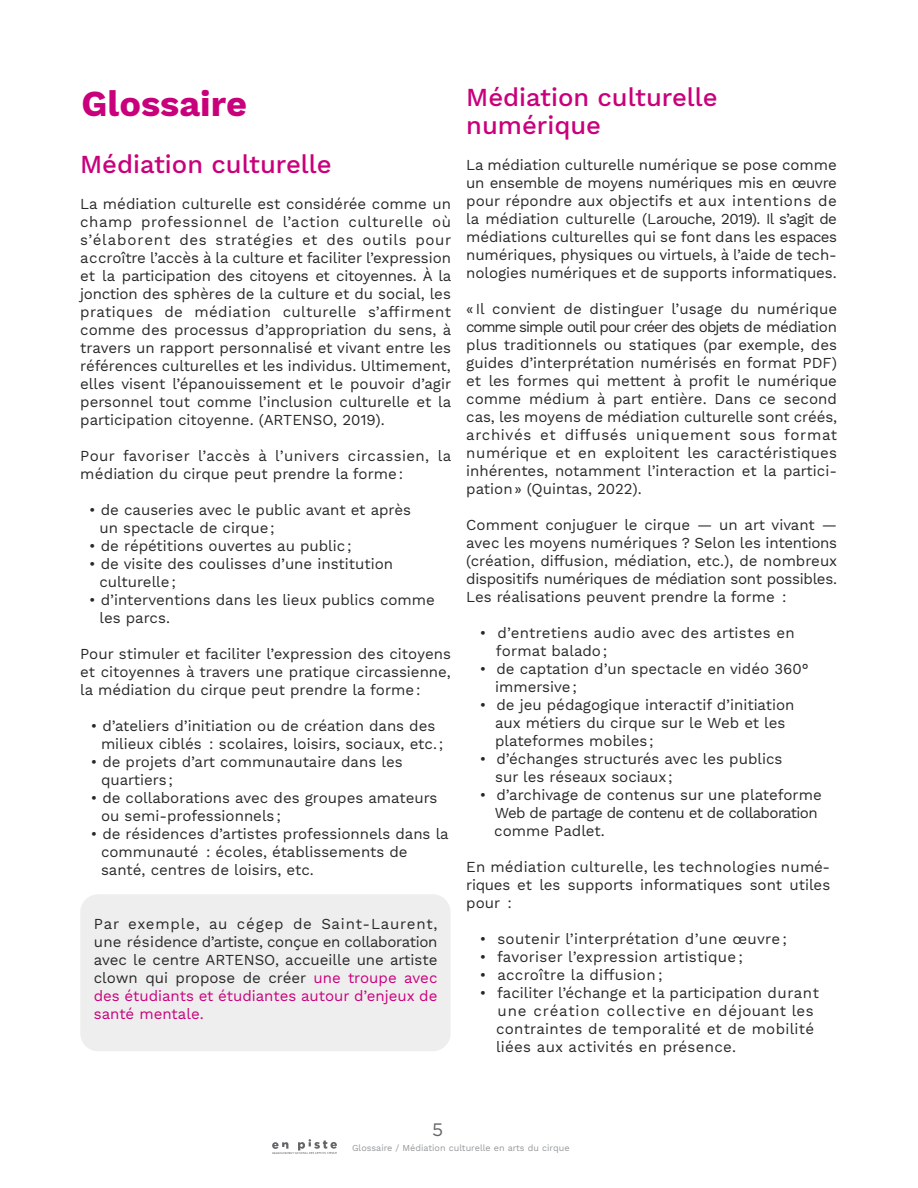
<style>
.page{position:relative;width:918px;height:1188px;background:#fff}
.page>*{position:absolute;margin:0;border:0;box-sizing:border-box;transform-origin:0 0}
.t1{font:700 36px "Work Sans";color:#c9007b}
.t2{font:500 25.5px/28.5px "Work Sans";color:#c9007b}
.t3{font:18px "Gotham";color:#616264}
.t4{font:15px/18px "Work Sans";color:#292829}
.t5{font:15px/18px "Work Sans";letter-spacing:.02em;color:#292829}
.t6{font:9px "Work Sans";color:#96989b}
.s1{color:#c9007b}
</style>
<div class="page">
<svg style="left:272px;top:1139px;width:65px;height:15px"></svg>
<div style="left:80px;top:894px;width:371px;height:157px;background:#eeeeef;border-radius:18px"></div>
<h1 class="t1" style="left:82px;top:82px;width:167px">Glossaire</h1>
<h2 class="t2" style="left:80px;top:151px;width:253px">Médiation culturelle</h2>
<p class="t4" style="left:80px;top:195px;width:373px;text-align:justify">La médiation culturelle est considérée comme un champ professionnel de l’action culturelle où s’élaborent des stratégies et des outils pour accroître l’accès à la culture et faciliter l’expression et la participation des citoyens et citoyennes. À la jonction des sphères de la culture et du social, les pratiques de médiation culturelle s’affirment comme des processus d’appropriation du sens, à travers un rapport personnalisé et vivant entre les références culturelles et les individus. Ultimement, elles visent l’épanouissement et le pouvoir d’agir personnel tout comme l’inclusion culturelle et la participation citoyenne. (ARTENSO, 2019).</p>
<p class="t4" style="left:80px;top:447px;width:373px">Pour favoriser l’accès à l’univers circassien, la médiation du cirque peut prendre la forme:</p>
<p class="t4" style="left:100px;top:501px;width:313px;text-indent:-10px">• de causeries avec le public avant et après un spectacle de cirque;</p>
<p class="t4" style="left:89px;top:537px;width:264px">• de répétitions ouvertes au public;</p>
<p class="t4" style="left:100px;top:555px;width:295px;text-indent:-10px">• de visite des coulisses d’une institution culturelle;</p>
<p class="t4" style="left:100px;top:591px;width:337px;text-indent:-10px">• d’interventions dans les lieux publics comme les parcs.</p>
<p class="t4" style="left:80px;top:645px;width:372px;text-align:justify">Pour stimuler et faciliter l’expression des citoyens et citoyennes à travers une pratique circassienne, la médiation du cirque peut prendre la forme:</p>
<p class="t4" style="left:101px;top:717px;width:344px;text-indent:-10px">• d’ateliers d’initiation ou de création dans des milieux ciblés : scolaires, loisirs, sociaux, etc.;</p>
<p class="t4" style="left:101px;top:753px;width:303px;text-indent:-10px">• de projets d’art communautaire dans les quartiers;</p>
<p class="t4" style="left:101px;top:789px;width:338px;text-indent:-10px">• de collaborations avec des groupes amateurs ou semi-professionnels;</p>
<p class="t4" style="left:101px;top:825px;width:349px;text-indent:-10px">• de résidences d’artistes professionnels dans la communauté : écoles, établissements de santé, centres de loisirs, etc.</p>
<p class="t4" style="left:94px;top:915px;width:345px;text-align:justify">Par exemple, au cégep de Saint-Laurent, une résidence d’artiste, conçue en collaboration avec le centre ARTENSO, accueille une artiste clown qui propose de créer <span class="s1">une troupe avec des étudiants et étudiantes autour d’enjeux de santé mentale.</span></p>
<h2 class="t2" style="left:466px;top:84px;width:253px">Médiation culturelle numérique</h2>
<p class="t4" style="left:466px;top:157px;width:372px;text-align:justify">La médiation culturelle numérique se pose comme un ensemble de moyens numériques mis en œuvre pour répondre aux objectifs et aux intentions de la médiation culturelle (Larouche, 2019). Il s’agit de médiations culturelles qui se font dans les espaces numériques, physiques ou virtuels, à l’aide de tech&shy;nologies numériques et de supports informatiques.</p>
<p class="t4" style="left:466px;top:301px;width:372px;text-align:justify">« Il convient de distinguer l’usage du numérique comme simple outil pour créer des objets de médiation plus traditionnels ou statiques (par exemple, des guides d’interprétation numérisés en format PDF) et les formes qui mettent à profit le numérique comme médium à part entière. Dans ce second cas, les moyens de médiation culturelle sont créés, archivés et diffusés uniquement sous format numérique et en exploitent les caractéristiques inhérentes, notamment l’interaction et la partici&shy;pation» (Quintas, 2022).</p>
<p class="t4" style="left:466px;top:517px;width:372px;text-align:justify">Comment conjuguer le cirque — un art vivant — avec les moyens numériques ? Selon les intentions (création, diffusion, médiation, etc.), de nombreux dispositifs numériques de médiation sont possibles.<br>Les réalisations peuvent prendre la forme :</p>
<p class="t5" style="left:496px;top:625px;width:300px;text-indent:-16px">• d’entretiens audio avec des artistes en format balado;</p>
<p class="t4" style="left:495px;top:661px;width:315px;text-indent:-15px">• de captation d’un spectacle en vidéo 360° immersive;</p>
<p class="t4" style="left:495px;top:697px;width:301px;text-indent:-15px">• de jeu pédagogique interactif d’initiation aux métiers du cirque sur le Web et les plateformes mobiles;</p>
<p class="t4" style="left:495px;top:751px;width:289px;text-indent:-15px">• d’échanges structurés avec les publics sur les réseaux sociaux;</p>
<p class="t4" style="left:494px;top:787px;width:329px;text-indent:-14px">• d’archivage de contenus sur une plateforme<br>Web de partage de contenu et de collaboration comme Padlet.</p>
<p class="t4" style="left:466px;top:859px;width:365px;text-align:justify">En médiation culturelle, les technologies numé&shy;riques et les supports informatiques sont utiles pour :</p>
<p class="t5" style="left:480px;top:931px;width:309px">• soutenir l’interprétation d’une œuvre ;</p>
<p class="t5" style="left:480px;top:949px;width:265px">• favoriser l’expression artistique ;</p>
<p class="t5" style="left:480px;top:967px;width:184px">• accroître la diffusion ;</p>
<p class="t5" style="left:496px;top:985px;width:324px;text-indent:-16px">• faciliter l’échange et la participation durant une création collective en déjouant les contraintes de temporalité et de mobilité liées aux activités en présence.</p>
<p class="t3" style="left:432px;top:1120px;width:13px">5</p>
<p class="t6" style="left:352px;top:1143px;width:219px">Glossaire / Médiation culturelle en arts du cirque</p>
</div>
